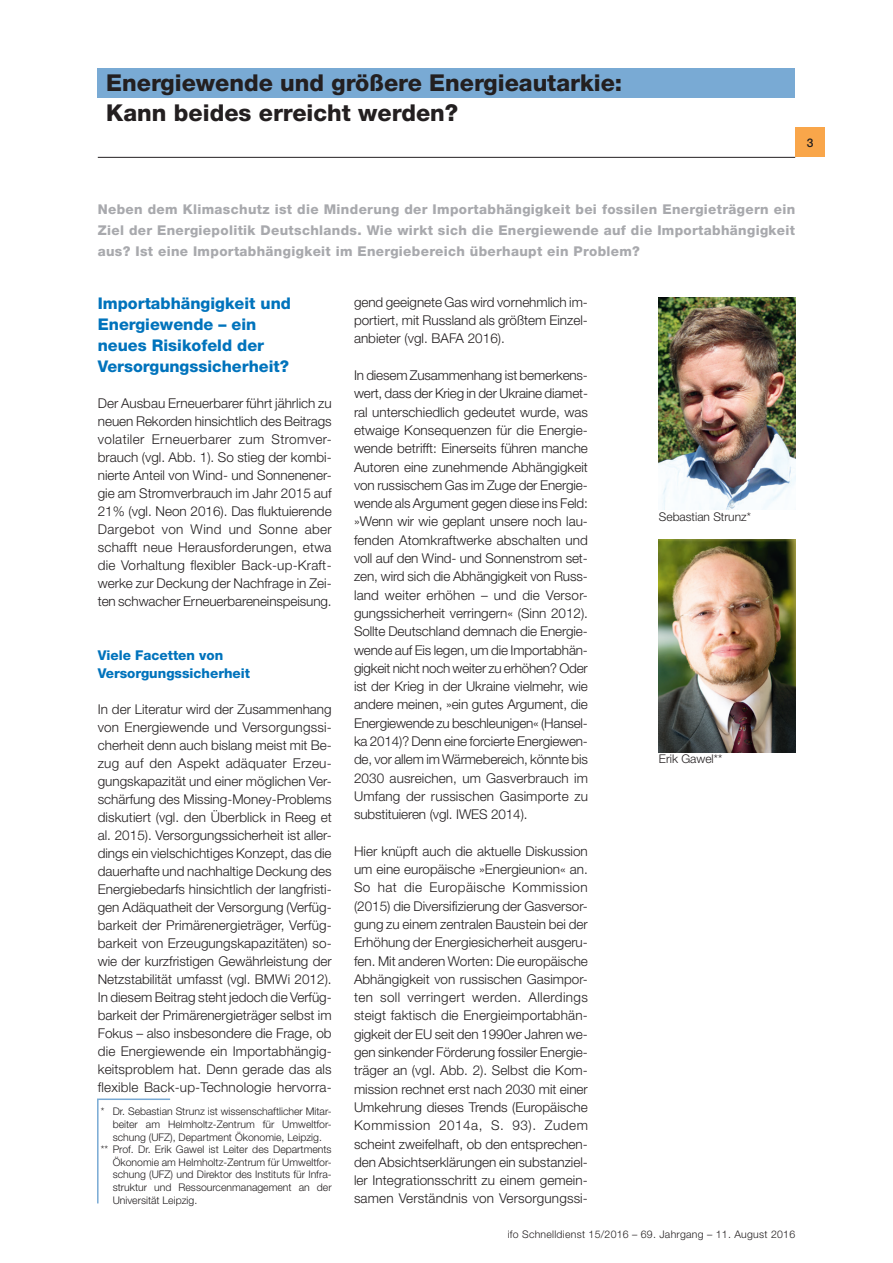
<style>
.page{position:relative;width:893px;height:1263px;background:#fff}
.page>*{position:absolute;margin:0;border:0;box-sizing:border-box;transform-origin:0 0}
.Headline_innen{font:800 23.25px "Helvetica Neue LT Std";color:#231f20}
.Überschrift_11_pt{font:800 16.2px/21px "Helvetica Neue LT Std";color:#0073bc}
.Fliesstext{font:300 13.5px/18.3px "Helvetica Neue LT Std";letter-spacing:-.005em;color:#231f20;text-align:justify}
.Lead-In_grau{font:800 13.5px/21px "Helvetica Neue LT Std";letter-spacing:.025em;color:#a8a9ad;text-align:justify}
.Überschrift_9_pt{font:800 13.5px/18px "Helvetica Neue LT Std";color:#0073bc}
.Autor-Foto{font:300 12px "Helvetica Neue LT Std";color:#231f20}
.t1{font:500 12px "Helvetica Neue LT Std";color:#231f20}
.Fussnote{font:300 10.5px/12.8px "Helvetica Neue LT Std";color:#231f20;text-align:justify}
.Fussnote-2{font:300 10.5px "Helvetica Neue LT Std";letter-spacing:.025em;color:#231f20}
</style>
<div class="page">
<hr style="left:98px;top:157px;width:697px;height:1px;background:#231f20">
<div style="left:795px;top:128px;width:30px;height:29px;background:#f9a64a"></div>
<div style="left:98px;top:68px;width:697px;height:30px;background:#79aad4"></div>
<img style="left:659px;top:297px;width:136px;height:213px">
<img style="left:659px;top:539px;width:136px;height:213px">
<svg style="left:97px;top:1098px;width:74px;height:106px"></svg>
<p class="Headline_innen" style="left:106px;top:69px;width:517px">Energiewende und größere Energieautarkie:</p>
<p class="Headline_innen" style="left:106px;top:99px;width:353px">Kann beides erreicht werden?</p>
<p class="t1" style="left:807px;top:135px;width:8px">3</p>
<p class="Lead-In_grau" style="left:98px;top:198px;width:699px">Neben dem Klimaschutz ist die Minderung der Importabhängigkeit bei fossilen Energieträgern ein Ziel der Energiepolitik Deutschlands. Wie wirkt sich die Energiewende auf die Importabhängigkeit aus? Ist eine Importabhängigkeit im Energiebereich überhaupt ein Problem?</p>
<p class="Überschrift_11_pt" style="left:98px;top:292px;width:195px">Importabhängigkeit und<br>Energiewende – ein</p>
<p class="Überschrift_11_pt" style="left:98px;top:334px;width:193px">neues Risikofeld der<br>Versorgungssicherheit?</p>
<p class="Fliesstext" style="left:98px;top:394px;width:236px">Der Ausbau Erneuerbarer führt jährlich zu neuen Rekorden hinsichtlich des Beitrags volatiler Erneuerbarer zum Stromver&shy;brauch (vgl. Abb. 1). So stieg der kombi&shy;nierte Anteil von Wind- und Sonnenener&shy;gie am Stromverbrauch im Jahr 2015 auf 21% (vgl. Neon 2016). Das fluktuierende Dargebot von Wind und Sonne aber schafft neue Herausforderungen, etwa die Vorhaltung flexibler Back-up-Kraft&shy;werke zur Deckung der Nachfrage in Zei&shy;ten schwacher Erneuerbareneinspeisung.</p>
<p class="Fliesstext" style="left:354px;top:293px;width:235px">gend geeignete Gas wird vornehmlich im&shy;portiert, mit Russland als größtem Einzel&shy;anbieter (vgl. BAFA 2016).</p>
<p class="Fliesstext" style="left:354px;top:366px;width:236px;text-align:left">In diesem Zusammenhang ist bemerkens&shy;wert, dass der Krieg in der Ukraine diamet&shy;ral unterschiedlich gedeutet wurde, was etwaige Konsequenzen für die Energie&shy;wende betrifft: Einerseits führen manche Autoren eine zunehmende Abhängigkeit von russischem Gas im Zuge der Energie&shy;wende als Argument gegen diese ins Feld: »Wenn wir wie geplant unsere noch lau&shy;fenden Atomkraftwerke abschalten und voll auf den Wind- und Sonnenstrom set&shy;zen, wird sich die Abhängigkeit von Russ&shy;land weiter erhöhen – und die Versor&shy;gungssicherheit verringern« (Sinn 2012).<br>Sollte Deutschland demnach die Energie&shy;wende auf Eis legen, um die Importabhän&shy;gigkeit nicht noch weiter zu erhöhen? Oder ist der Krieg in der Ukraine vielmehr, wie andere meinen, »ein gutes Argument, die Energiewende zu beschleunigen« (Hansel&shy;ka 2014)? Denn eine forcierte Energiewen&shy;de, vor allem im Wärmebereich, könnte bis 2030 ausreichen, um Gasverbrauch im Umfang der russischen Gasimporte zu substituieren (vgl. IWES 2014).</p>
<p class="Fliesstext" style="left:354px;top:841px;width:235px">Hier knüpft auch die aktuelle Diskussion um eine europäische »Energieunion« an.<br>So hat die Europäische Kommission (2015) die Diversifizierung der Gasversor&shy;gung zu einem zentralen Baustein bei der Erhöhung der Energiesicherheit ausgeru&shy;fen. Mit anderen Worten: Die europäische Abhängigkeit von russischen Gasimpor&shy;ten soll verringert werden. Allerdings steigt faktisch die Energieimportabhän&shy;gigkeit der EU seit den 1990er Jahren we&shy;gen sinkender Förderung fossiler Energie&shy;träger an (vgl. Abb. 2). Selbst die Kom&shy;mission rechnet erst nach 2030 mit einer Umkehrung dieses Trends (Europäische Kommission 2014a, S. 93). Zudem scheint zweifelhaft, ob den entsprechen&shy;den Absichtserklärungen ein substanziel&shy;ler Integrationsschritt zu einem gemein&shy;samen Verständnis von Versorgungssi-</p>
<p class="Autor-Foto" style="left:659px;top:509px;width:94px">Sebastian Strunz*</p>
<p class="Überschrift_9_pt" style="left:98px;top:646px;width:154px">Viele Facetten von<br>Versorgungssicherheit</p>
<p class="Fliesstext" style="left:98px;top:700px;width:235px">In der Literatur wird der Zusammenhang von Energiewende und Versorgungssi&shy;cherheit denn auch bislang meist mit Be&shy;zug auf den Aspekt adäquater Erzeu&shy;gungskapazität und einer möglichen Ver&shy;schärfung des Missing-Money-Problems diskutiert (vgl. den Überblick in Reeg et al. 2015). Versorgungssicherheit ist aller&shy;dings ein vielschichtiges Konzept, das die dauerhafte und nachhaltige Deckung des Energiebedarfs hinsichtlich der langfristi&shy;gen Adäquatheit der Versorgung (Verfüg&shy;barkeit der Primärenergieträger, Verfüg&shy;barkeit von Erzeugungskapazitäten) so&shy;wie der kurzfristigen Gewährleistung der Netzstabilität umfasst (vgl. BMWi 2012).<br>In diesem Beitrag steht jedoch die Verfüg&shy;barkeit der Primärenergieträger selbst im Fokus – also insbesondere die Frage, ob die Energiewende ein Importabhängig&shy;keitsproblem hat. Denn gerade das als flexible Back-up-Technologie hervorra-</p>
<p class="Autor-Foto" style="left:659px;top:752px;width:65px">Erik Gawel**</p>
<p class="Fussnote" style="left:113px;top:1105px;width:220px;text-indent:-12px">* Dr. Sebastian Strunz ist wissenschaftlicher Mitar&shy;beiter am Helmholtz-Zentrum für Umweltfor&shy;schung (UFZ), Department Ökonomie, Leipzig.</p>
<p class="Fussnote" style="left:113px;top:1143px;width:220px;text-indent:-12px">** Prof. Dr. Erik Gawel ist Leiter des Departments Ökonomie am Helmholtz-Zentrum für Umweltfor&shy;schung (UFZ) und Direktor des Instituts für Infra&shy;struktur und Ressourcenmanagement an der Universität Leipzig.</p>
<p class="Fussnote-2" style="left:508px;top:1228px;width:289px">ifo Schnelldienst 15/2016 – 69. Jahrgang – 11. August 2016</p>
</div>
